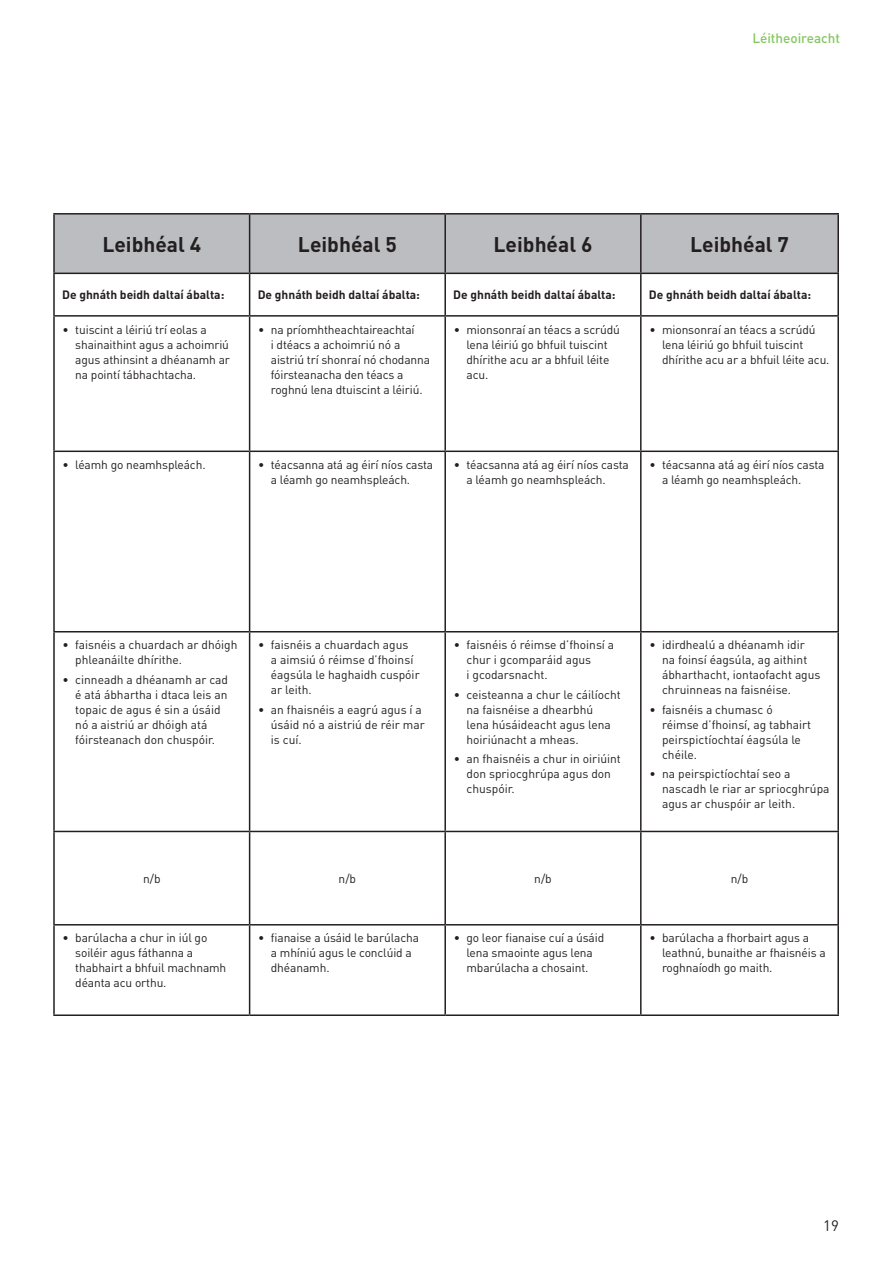
<style>
.page{position:relative;width:893px;height:1263px;background:#fff}
.page>*{position:absolute;margin:0;border:0;box-sizing:border-box;transform-origin:0 0}
.t1{font:700 21px "DIN Pro";color:#231f20}
.t2{font:15px "DIN Pro";color:#231f20}
.t3{font:500 13.5px "DIN Pro";color:#85c65f}
.t4{font:12px/15px "DIN Pro";letter-spacing:-.01em;color:#231f20}
.t5{font:700 12px "DIN Pro";color:#231f20}
</style>
<div class="page">
<div style="left:55px;top:215px;width:782px;height:58px;background:#bcbdc0"></div>
<hr style="left:53px;top:213px;width:197px;height:2px;background:#231f20">
<hr style="left:53px;top:215px;width:2px;height:58px;background:#231f20">
<hr style="left:250px;top:213px;width:195px;height:2px;background:#231f20">
<hr style="left:249px;top:215px;width:1px;height:58px;background:#231f20">
<hr style="left:445px;top:213px;width:196px;height:2px;background:#231f20">
<hr style="left:444px;top:215px;width:2px;height:58px;background:#231f20">
<hr style="left:641px;top:213px;width:198px;height:2px;background:#231f20">
<hr style="left:640px;top:215px;width:2px;height:58px;background:#231f20">
<hr style="left:837px;top:215px;width:2px;height:58px;background:#231f20">
<hr style="left:53px;top:273px;width:197px;height:1px;background:#231f20">
<hr style="left:53px;top:274px;width:2px;height:41px;background:#231f20">
<hr style="left:250px;top:273px;width:195px;height:1px;background:#231f20">
<hr style="left:249px;top:274px;width:1px;height:41px;background:#231f20">
<hr style="left:445px;top:273px;width:196px;height:1px;background:#231f20">
<hr style="left:444px;top:274px;width:2px;height:41px;background:#231f20">
<hr style="left:641px;top:273px;width:198px;height:1px;background:#231f20">
<hr style="left:640px;top:274px;width:2px;height:41px;background:#231f20">
<hr style="left:837px;top:274px;width:2px;height:41px;background:#231f20">
<hr style="left:53px;top:315px;width:197px;height:2px;background:#231f20">
<hr style="left:53px;top:317px;width:2px;height:133px;background:#231f20">
<hr style="left:250px;top:315px;width:195px;height:2px;background:#231f20">
<hr style="left:249px;top:317px;width:1px;height:133px;background:#231f20">
<hr style="left:445px;top:315px;width:196px;height:2px;background:#231f20">
<hr style="left:444px;top:317px;width:2px;height:133px;background:#231f20">
<hr style="left:641px;top:315px;width:198px;height:2px;background:#231f20">
<hr style="left:640px;top:317px;width:2px;height:133px;background:#231f20">
<hr style="left:837px;top:317px;width:2px;height:133px;background:#231f20">
<hr style="left:53px;top:450px;width:197px;height:2px;background:#231f20">
<hr style="left:53px;top:452px;width:2px;height:179px;background:#231f20">
<hr style="left:250px;top:450px;width:195px;height:2px;background:#231f20">
<hr style="left:249px;top:452px;width:1px;height:179px;background:#231f20">
<hr style="left:445px;top:450px;width:196px;height:2px;background:#231f20">
<hr style="left:444px;top:452px;width:2px;height:179px;background:#231f20">
<hr style="left:641px;top:450px;width:198px;height:2px;background:#231f20">
<hr style="left:640px;top:452px;width:2px;height:179px;background:#231f20">
<hr style="left:837px;top:452px;width:2px;height:179px;background:#231f20">
<hr style="left:53px;top:631px;width:197px;height:1px;background:#231f20">
<hr style="left:53px;top:632px;width:2px;height:199px;background:#231f20">
<hr style="left:250px;top:631px;width:195px;height:1px;background:#231f20">
<hr style="left:249px;top:632px;width:1px;height:199px;background:#231f20">
<hr style="left:445px;top:631px;width:196px;height:1px;background:#231f20">
<hr style="left:444px;top:632px;width:2px;height:199px;background:#231f20">
<hr style="left:641px;top:631px;width:198px;height:1px;background:#231f20">
<hr style="left:640px;top:632px;width:2px;height:199px;background:#231f20">
<hr style="left:837px;top:632px;width:2px;height:199px;background:#231f20">
<hr style="left:53px;top:831px;width:197px;height:1px;background:#231f20">
<hr style="left:53px;top:832px;width:2px;height:92px;background:#231f20">
<hr style="left:250px;top:831px;width:195px;height:1px;background:#231f20">
<hr style="left:249px;top:832px;width:1px;height:92px;background:#231f20">
<hr style="left:445px;top:831px;width:196px;height:1px;background:#231f20">
<hr style="left:444px;top:832px;width:2px;height:92px;background:#231f20">
<hr style="left:641px;top:831px;width:198px;height:1px;background:#231f20">
<hr style="left:640px;top:832px;width:2px;height:92px;background:#231f20">
<hr style="left:837px;top:832px;width:2px;height:92px;background:#231f20">
<hr style="left:53px;top:924px;width:197px;height:1px;background:#231f20">
<hr style="left:53px;top:925px;width:2px;height:89px;background:#231f20">
<hr style="left:250px;top:924px;width:195px;height:1px;background:#231f20">
<hr style="left:249px;top:925px;width:1px;height:89px;background:#231f20">
<hr style="left:445px;top:924px;width:196px;height:1px;background:#231f20">
<hr style="left:444px;top:925px;width:2px;height:89px;background:#231f20">
<hr style="left:641px;top:924px;width:198px;height:1px;background:#231f20">
<hr style="left:640px;top:925px;width:2px;height:89px;background:#231f20">
<hr style="left:837px;top:925px;width:2px;height:89px;background:#231f20">
<hr style="left:53px;top:1014px;width:197px;height:2px;background:#231f20">
<hr style="left:250px;top:1014px;width:195px;height:2px;background:#231f20">
<hr style="left:445px;top:1014px;width:196px;height:2px;background:#231f20">
<hr style="left:641px;top:1014px;width:198px;height:2px;background:#231f20">
<p class="t3" style="left:752px;top:29px;width:89px">Léitheoireacht</p>
<h1 class="t1" style="left:102px;top:230px;width:100px">Leibhéal 4</h1>
<h1 class="t1" style="left:298px;top:230px;width:100px">Leibhéal 5</h1>
<h1 class="t1" style="left:494px;top:230px;width:100px">Leibhéal 6</h1>
<h1 class="t1" style="left:690px;top:230px;width:100px">Leibhéal 7</h1>
<p class="t5" style="left:62px;top:287px;width:164px">De ghnáth beidh daltaí ábalta:</p>
<p class="t5" style="left:258px;top:287px;width:164px">De ghnáth beidh daltaí ábalta:</p>
<p class="t5" style="left:453px;top:287px;width:164px">De ghnáth beidh daltaí ábalta:</p>
<p class="t5" style="left:649px;top:287px;width:164px">De ghnáth beidh daltaí ábalta:</p>
<p class="t4" style="left:75px;top:321px;width:156px;text-indent:-13px">• tuiscint a léiriú trí eolas a shainaithint agus a achoimriú agus athinsint a dhéanamh ar na pointí tábhachtacha.</p>
<p class="t4" style="left:271px;top:321px;width:161px;text-indent:-13px">• na príomhtheachtaireachtaí<br>i dtéacs a achoimriú nó a aistriú trí shonraí nó chodanna fóirsteanacha den téacs a roghnú lena dtuiscint a léiriú.</p>
<p class="t4" style="left:466px;top:321px;width:155px;text-indent:-13px">• mionsonraí an téacs a scrúdú lena léiriú go bhfuil tuiscint dhírithe acu ar a bhfuil léite acu.</p>
<p class="t4" style="left:662px;top:321px;width:169px;text-indent:-13px">• mionsonraí an téacs a scrúdú lena léiriú go bhfuil tuiscint dhírithe acu ar a bhfuil léite acu.</p>
<p class="t4" style="left:63px;top:457px;width:145px">• léamh go neamhspleách.</p>
<p class="t4" style="left:271px;top:457px;width:164px;text-indent:-13px">• téacsanna atá ag éirí níos casta a léamh go neamhspleách.</p>
<p class="t4" style="left:466px;top:457px;width:164px;text-indent:-13px">• téacsanna atá ag éirí níos casta a léamh go neamhspleách.</p>
<p class="t4" style="left:662px;top:457px;width:164px;text-indent:-13px">• téacsanna atá ag éirí níos casta a léamh go neamhspleách.</p>
<p class="t4" style="left:75px;top:637px;width:164px;text-indent:-13px">• faisnéis a chuardach ar dhóigh phleanáilte dhírithe.</p>
<p class="t4" style="left:75px;top:671px;width:154px;text-indent:-13px">• cinneadh a dhéanamh ar cad é atá ábhartha i dtaca leis an topaic de agus é sin a úsáid nó a aistriú ar dhóigh atá fóirsteanach don chuspóir.</p>
<p class="t4" style="left:271px;top:637px;width:150px;text-indent:-13px">• faisnéis a chuardach agus<br>a aimsiú ó réimse d’fhoinsí éagsúla le haghaidh cuspóir ar leith.</p>
<p class="t4" style="left:271px;top:701px;width:155px;text-indent:-13px">• an fhaisnéis a eagrú agus í a úsáid nó a aistriú de réir mar is cuí.</p>
<p class="t4" style="left:466px;top:637px;width:149px;text-indent:-13px">• faisnéis ó réimse d’fhoinsí a chur i gcomparáid agus<br>i gcodarsnacht.</p>
<p class="t4" style="left:466px;top:686px;width:156px;text-indent:-13px">• ceisteanna a chur le cáilíocht na faisnéise a dhearbhú<br>lena húsáideacht agus lena hoiriúnacht a mheas.</p>
<p class="t4" style="left:466px;top:751px;width:156px;text-indent:-13px">• an fhaisnéis a chur in oiriúint don spriocghrúpa agus don chuspóir.</p>
<p class="t4" style="left:662px;top:637px;width:160px;text-indent:-13px">• idirdhealú a dhéanamh idir na foinsí éagsúla, ag aithint ábharthacht, iontaofacht agus chruinneas na faisnéise.</p>
<p class="t4" style="left:662px;top:701px;width:151px;text-indent:-13px">• faisnéis a chumasc ó réimse d’fhoinsí, ag tabhairt peirspictíochtaí éagsúla le chéile.</p>
<p class="t4" style="left:662px;top:766px;width:169px;text-indent:-13px">• na peirspictíochtaí seo a nascadh le riar ar spriocghrúpa agus ar chuspóir ar leith.</p>
<p class="t4" style="left:143px;top:870px;width:19px">n/b</p>
<p class="t4" style="left:339px;top:870px;width:19px">n/b</p>
<p class="t4" style="left:534px;top:870px;width:19px">n/b</p>
<p class="t4" style="left:731px;top:870px;width:19px">n/b</p>
<p class="t4" style="left:75px;top:930px;width:153px;text-indent:-13px">• barúlacha a chur in iúl go soiléir agus fáthanna a thabhairt a bhfuil machnamh déanta acu orthu.</p>
<p class="t4" style="left:271px;top:930px;width:150px;text-indent:-13px">• fianaise a úsáid le barúlacha a mhíniú agus le conclúid a dhéanamh.</p>
<p class="t4" style="left:454px;top:930px;width:152px;text-align:center">• go leor fianaise cuí a úsáid lena smaointe agus lena mbarúlacha a chosaint.</p>
<p class="t4" style="left:662px;top:930px;width:165px;text-indent:-13px">• barúlacha a fhorbairt agus a leathnú, bunaithe ar fhaisnéis a roghnaíodh go maith.</p>
<p class="t2" style="left:823px;top:1215px;width:17px">19</p>
</div>
